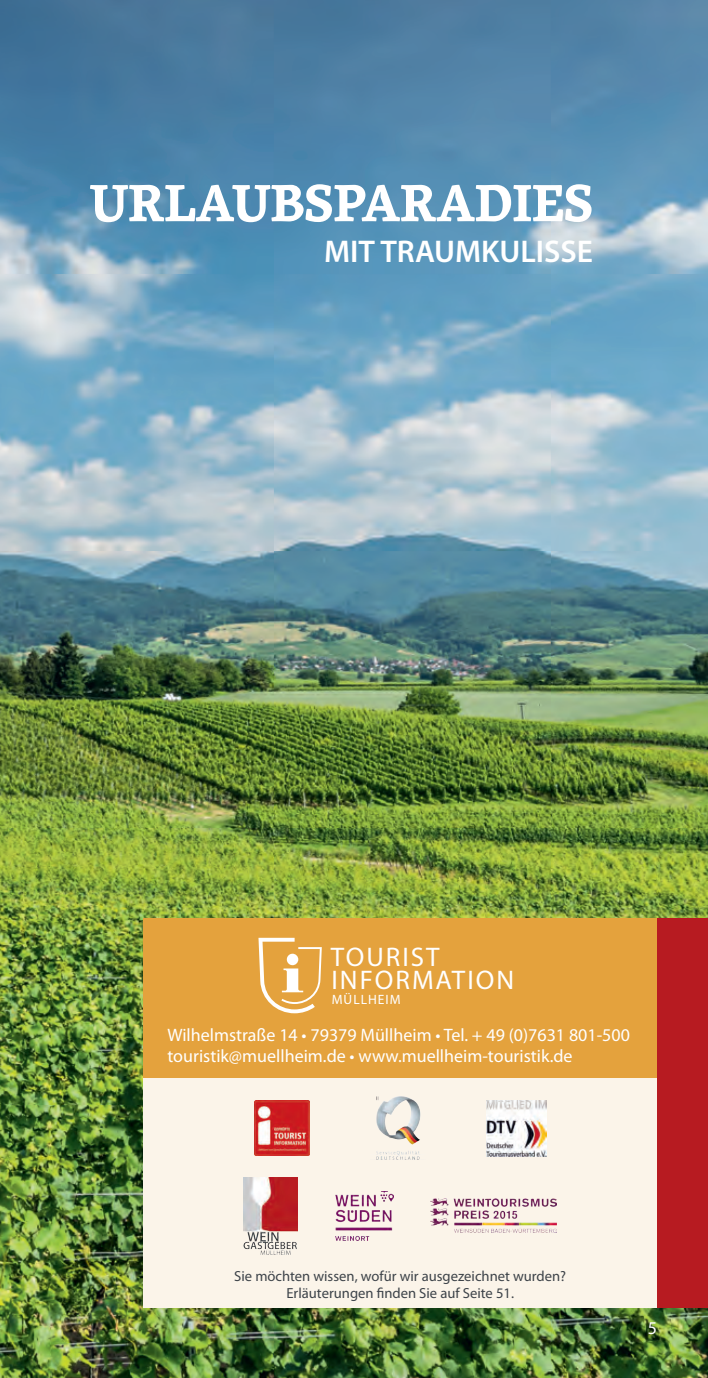
<style>
.page{position:relative;width:708px;height:1378px;background:#fff}
.page>*{position:absolute;margin:0;border:0;box-sizing:border-box;transform-origin:0 0}
.t1{font:700 54px "Skolar Latin";color:#fff}
.t2{font:600 31.5px "Myriad Pro";color:#fff}
.t3{font:27px "Myriad Pro";letter-spacing:.075em;color:#fff}
.t4{font:18px/21.6px "Myriad Pro";color:#fff}
.t5{font:14.62px/17.6px "Myriad Pro";color:#3d4349;text-align:center}
.t6{font:13.5px "Myriad Pro";letter-spacing:.075em;color:#fff}
</style>
<div class="page">
<img style="left:0;top:0;width:708px;height:1378px">
<div style="left:657px;top:918px;width:51px;height:389px;background:#b71b21"></div>
<div style="left:144px;top:918px;width:513px;height:160px;background:#e4a23d"></div>
<svg style="left:258px;top:938px;width:64px;height:75px"></svg>
<div style="left:144px;top:1078px;width:513px;height:229px;background:#fbf4e9"></div>
<img style="left:376px;top:1096px;width:45px;height:64px">
<img style="left:487px;top:1100px;width:59px;height:57px">
<img style="left:254px;top:1100px;width:55px;height:55px">
<img style="left:430px;top:1198px;width:127px;height:35px">
<img style="left:244px;top:1177px;width:54px;height:77px">
<img style="left:335px;top:1191px;width:58px;height:49px">
<h1 class="t1" style="left:90px;top:160px;width:505px">URLAUBSPARADIES</h1>
<h2 class="t2" style="left:324px;top:231px;width:270px">MIT TRAUMKULISSE</h2>
<h3 class="t3" style="left:331px;top:940px;width:110px">TOURIST</h3>
<h3 class="t3" style="left:331px;top:963px;width:184px">INFORMATION</h3>
<p class="t6" style="left:332px;top:991px;width:70px">MÜLLHEIM</p>
<p class="t4" style="left:167px;top:1023px;width:464px">Wilhelmstraße 14 • 79379 Müllheim • Tel. + 49 (0)7631 801-500 touristik@muellheim.de • www.muellheim-touristik.de</p>
<p class="t5" style="left:234px;top:1266px;width:333px">Sie möchten wissen, wofür wir ausgezeichnet wurden?<br>Erläuterungen finden Sie auf Seite 51.</p>
<p class="t4" style="left:648px;top:1317px;width:11px">5</p>
</div>
